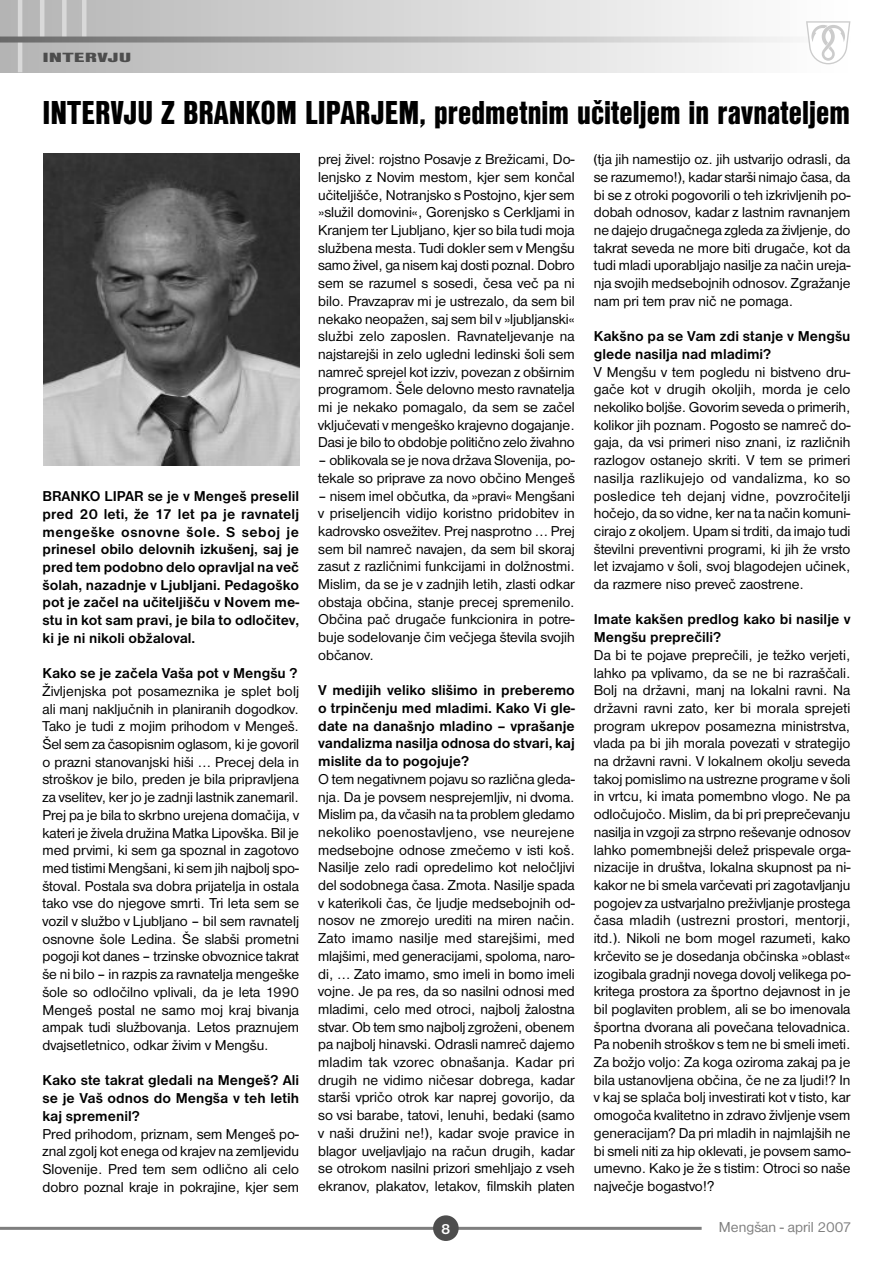
<style>
.page{position:relative;width:893px;height:1263px;background:#fff}
.page>*{position:absolute;margin:0;border:0;box-sizing:border-box;transform-origin:0 0}
.t1{font:34.5px "Nimbus San DEE Blac Cond";color:#000}
.t2{font:15px "Nimbus San DEE";color:#7f7f7f}
.t3{font:700 15px "Nimbus San DEE";color:#fff}
.t4{font:14.85px/17.7px "Nimbus San DEE";color:#000;text-align:justify}
.t5{font:700 14.85px/17.7px "Nimbus San DEE";color:#000;text-align:justify}
.t6{font:13.8px "Nimbus San DEE Blac Cond";color:#4d4d4d;scale:2 1}
</style>
<div class="page">
<div style="left:0;top:0;width:850px;height:72px;background:linear-gradient(to right,#b3b3b3,#fff)"></div>
<hr style="left:0;top:1227px;width:702px;height:3px;background:#7f7f7f">
<div style="left:433px;top:1215px;width:26px;height:26px;background:#4d4d4d;border-radius:50%"></div>
<div style="left:82px;top:0;width:5px;height:41px;background:#d9d9d9"></div>
<div style="left:62px;top:0;width:5px;height:41px;background:#d9d9d9"></div>
<hr style="left:18px;top:0;width:4px;height:72px;background:#d9d9d9">
<hr style="left:40px;top:0;width:4px;height:41px;background:#d9d9d9">
<svg style="left:0;top:37px;width:806px;height:6px;background:#b2b2b2"></svg>
<svg style="left:806px;top:21px;width:44px;height:43px"></svg>
<img style="left:43px;top:153px;width:256px;height:313px">
<p class="t6" style="left:43px;top:52px;width:46px">INTERVJU</p>
<h1 class="t1" style="left:43px;top:100px;width:809px">INTERVJU Z BRANKOM LIPARJEM, predmetnim učiteljem in ravnateljem</h1>
<p class="t4" style="left:318px;top:152px;width:258px">prej živel: rojstno Posavje z Brežicami, Do&shy;lenjsko z Novim mestom, kjer sem končal učiteljišče, Notranjsko s Postojno, kjer sem »služil domovini«, Gorenjsko s Cerkljami in Kranjem ter Ljubljano, kjer so bila tudi moja službena mesta. Tudi dokler sem v Mengšu samo živel, ga nisem kaj dosti poznal. Dobro sem se razumel s sosedi, česa več pa ni bilo. Pravzaprav mi je ustrezalo, da sem bil nekako neopažen, saj sem bil v »ljubljanski« službi zelo zaposlen. Ravnateljevanje na najstarejši in zelo ugledni ledinski šoli sem namreč sprejel kot izziv, povezan z obširnim programom. Šele delovno mesto ravnatelja mi je nekako pomagalo, da sem se začel vključevati v mengeško krajevno dogajanje.<br>Dasi je bilo to obdobje politično zelo živahno</p>
<p class="t4" style="left:318px;top:452px;width:258px">– oblikovala se je nova država Slovenija, po&shy;tekale so priprave za novo občino Mengeš</p>
<p class="t4" style="left:318px;top:488px;width:258px">– nisem imel občutka, da »pravi« Mengšani v priseljencih vidijo koristno pridobitev in kadrovsko osvežitev. Prej nasprotno … Prej sem bil namreč navajen, da sem bil skoraj zasut z različnimi funkcijami in dolžnostmi.<br>Mislim, da se je v zadnjih letih, zlasti odkar obstaja občina, stanje precej spremenilo.<br>Občina pač drugače funkcionira in potre&shy;buje sodelovanje čim večjega števila svojih občanov.</p>
<p class="t5" style="left:318px;top:682px;width:258px">V medijih veliko slišimo in preberemo o trpinčenju med mladimi. Kako Vi gle&shy;date na današnjo mladino – vprašanje vandalizma nasilja odnosa do stvari, kaj mislite da to pogojuje?</p>
<p class="t4" style="left:318px;top:771px;width:258px">O tem negativnem pojavu so različna gleda&shy;nja. Da je povsem nesprejemljiv, ni dvoma.<br>Mislim pa, da včasih na ta problem gledamo nekoliko poenostavljeno, vse neurejene medsebojne odnose zmečemo v isti koš.<br>Nasilje zelo radi opredelimo kot neločljivi del sodobnega časa. Zmota. Nasilje spada v katerikoli čas, če ljudje medsebojnih od&shy;nosov ne zmorejo urediti na miren način.<br>Zato imamo nasilje med starejšimi, med mlajšimi, med generacijami, spoloma, naro&shy;di, … Zato imamo, smo imeli in bomo imeli vojne. Je pa res, da so nasilni odnosi med mladimi, celo med otroci, najbolj žalostna stvar. Ob tem smo najbolj zgroženi, obenem pa najbolj hinavski. Odrasli namreč dajemo mladim tak vzorec obnašanja. Kadar pri drugih ne vidimo ničesar dobrega, kadar starši vpričo otrok kar naprej govorijo, da so vsi barabe, tatovi, lenuhi, bedaki (samo v naši družini ne!), kadar svoje pravice in blagor uveljavljajo na račun drugih, kadar se otrokom nasilni prizori smehljajo z vseh ekranov, plakatov, letakov, filmskih platen</p>
<p class="t4" style="left:594px;top:152px;width:258px">(tja jih namestijo oz. jih ustvarijo odrasli, da se razumemo!), kadar starši nimajo časa, da bi se z otroki pogovorili o teh izkrivljenih po&shy;dobah odnosov, kadar z lastnim ravnanjem ne dajejo drugačnega zgleda za življenje, do takrat seveda ne more biti drugače, kot da tudi mladi uporabljajo nasilje za način ureja&shy;nja svojih medsebojnih odnosov. Zgražanje nam pri tem prav nič ne pomaga.</p>
<p class="t5" style="left:594px;top:328px;width:258px">Kakšno pa se Vam zdi stanje v Mengšu glede nasilja nad mladimi?</p>
<p class="t4" style="left:594px;top:364px;width:258px">V Mengšu v tem pogledu ni bistveno dru&shy;gače kot v drugih okoljih, morda je celo nekoliko boljše. Govorim seveda o primerih, kolikor jih poznam. Pogosto se namreč do&shy;gaja, da vsi primeri niso znani, iz različnih razlogov ostanejo skriti. V tem se primeri nasilja razlikujejo od vandalizma, ko so posledice teh dejanj vidne, povzročitelji hočejo, da so vidne, ker na ta način komuni&shy;cirajo z okoljem. Upam si trditi, da imajo tudi številni preventivni programi, ki jih že vrsto let izvajamo v šoli, svoj blagodejen učinek, da razmere niso preveč zaostrene.</p>
<p class="t5" style="left:594px;top:612px;width:258px">Imate kakšen predlog kako bi nasilje v<br>Mengšu preprečili?</p>
<p class="t4" style="left:594px;top:647px;width:258px">Da bi te pojave preprečili, je težko verjeti, lahko pa vplivamo, da se ne bi razraščali.<br>Bolj na državni, manj na lokalni ravni. Na državni ravni zato, ker bi morala sprejeti program ukrepov posamezna ministrstva, vlada pa bi jih morala povezati v strategijo na državni ravni. V lokalnem okolju seveda takoj pomislimo na ustrezne programe v šoli in vrtcu, ki imata pomembno vlogo. Ne pa odločujočo. Mislim, da bi pri preprečevanju nasilja in vzgoji za strpno reševanje odnosov lahko pomembnejši delež prispevale orga&shy;nizacije in društva, lokalna skupnost pa ni&shy;kakor ne bi smela varčevati pri zagotavljanju pogojev za ustvarjalno preživljanje prostega časa mladih (ustrezni prostori, mentorji, itd.). Nikoli ne bom mogel razumeti, kako krčevito se je dosedanja občinska »oblast« izogibala gradnji novega dovolj velikega po&shy;kritega prostora za športno dejavnost in je bil poglaviten problem, ali se bo imenovala športna dvorana ali povečana telovadnica.<br>Pa nobenih stroškov s tem ne bi smeli imeti.<br>Za božjo voljo: Za koga oziroma zakaj pa je bila ustanovljena občina, če ne za ljudi!? In v kaj se splača bolj investirati kot v tisto, kar omogoča kvalitetno in zdravo življenje vsem generacijam? Da pri mladih in najmlajših ne bi smeli niti za hip oklevati, je povsem samo&shy;umevno. Kako je že s tistim: Otroci so naše največje bogastvo!?</p>
<p class="t5" style="left:43px;top:488px;width:258px">BRANKO LIPAR se je v Mengeš preselil pred 20 leti, že 17 let pa je ravnatelj mengeške osnovne šole. S seboj je prinesel obilo delovnih izkušenj, saj je pred tem podobno delo opravljal na več šolah, nazadnje v Ljubljani. Pedagoško pot je začel na učiteljišču v Novem me&shy;stu in kot sam pravi, je bila to odločitev, ki je ni nikoli obžaloval.</p>
<p class="t5" style="left:43px;top:665px;width:256px">Kako se je začela Vaša pot v Mengšu ?</p>
<p class="t4" style="left:43px;top:683px;width:258px">Življenjska pot posameznika je splet bolj ali manj naključnih in planiranih dogodkov.<br>Tako je tudi z mojim prihodom v Mengeš.<br>Šel sem za časopisnim oglasom, ki je govoril o prazni stanovanjski hiši … Precej dela in stroškov je bilo, preden je bila pripravljena za vselitev, ker jo je zadnji lastnik zanemaril.<br>Prej pa je bila to skrbno urejena domačija, v kateri je živela družina Matka Lipovška. Bil je med prvimi, ki sem ga spoznal in zagotovo med tistimi Mengšani, ki sem jih najbolj spo&shy;štoval. Postala sva dobra prijatelja in ostala tako vse do njegove smrti. Tri leta sem se vozil v službo v Ljubljano – bil sem ravnatelj osnovne šole Ledina. Še slabši prometni pogoji kot danes – trzinske obvoznice takrat še ni bilo – in razpis za ravnatelja mengeške šole so odločilno vplivali, da je leta 1990<br>Mengeš postal ne samo moj kraj bivanja ampak tudi službovanja. Letos praznujem dvajsetletnico, odkar živim v Mengšu.</p>
<p class="t5" style="left:43px;top:1072px;width:258px">Kako ste takrat gledali na Mengeš? Ali se je Vaš odnos do Mengša v teh letih kaj spremenil?</p>
<p class="t4" style="left:43px;top:1126px;width:258px">Pred prihodom, priznam, sem Mengeš po&shy;znal zgolj kot enega od krajev na zemljevidu Slovenije. Pred tem sem odlično ali celo dobro poznal kraje in pokrajine, kjer sem</p>
<p class="t3" style="left:441px;top:1223px;width:11px">8</p>
<p class="t2" style="left:719px;top:1222px;width:134px">Mengšan - april 2007</p>
</div>
